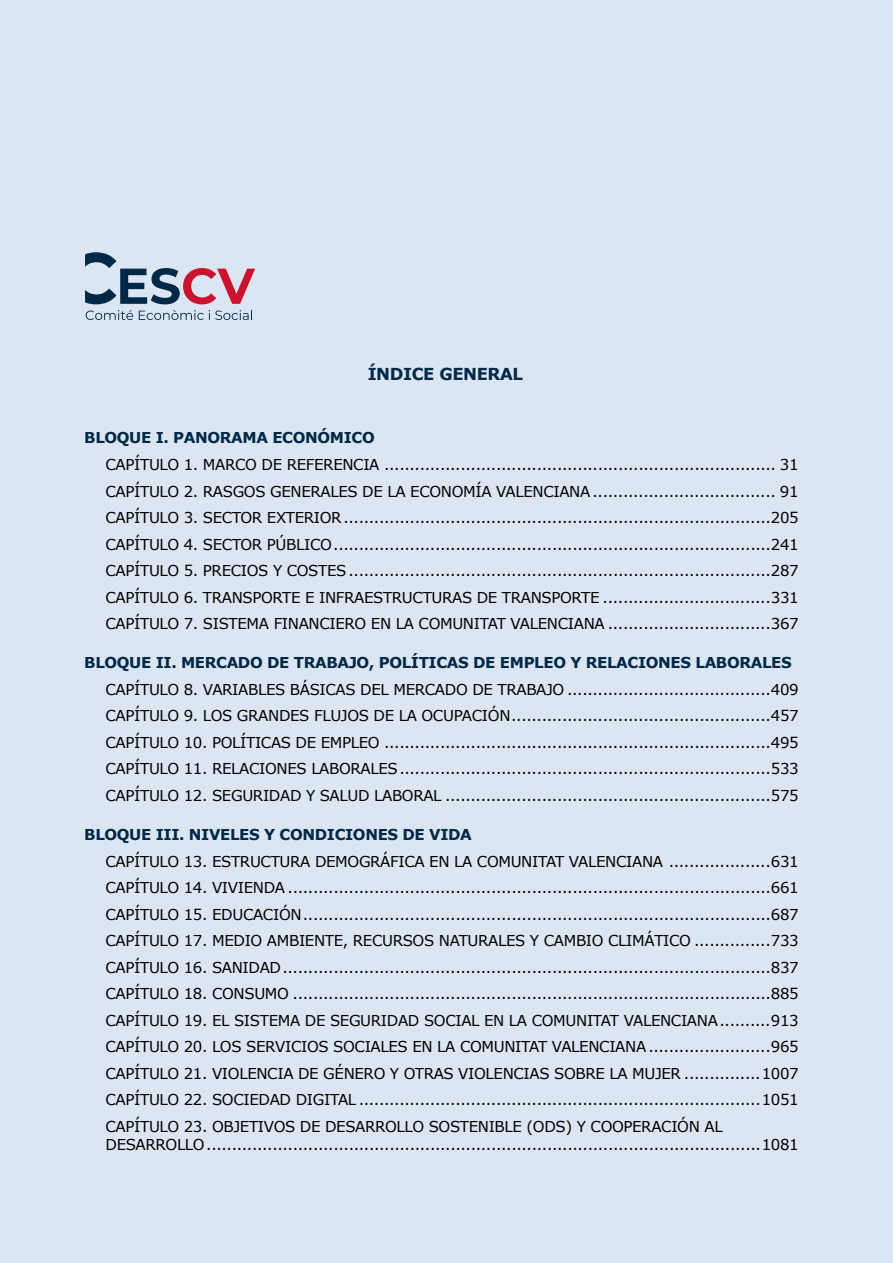
<style>
.page{position:relative;width:893px;height:1263px;background:#dce6f2}
.page>*{position:absolute;margin:0;border:0;box-sizing:border-box;transform-origin:0 0}
.t1{font:700 16.5px "Verdana";letter-spacing:-.025em;color:#002947}
.IG_CAP{font:15px/18px "Verdana";letter-spacing:-.025em;color:#000}
.IG_BLOQUE{font:700 15px "Verdana";letter-spacing:-.025em;color:#002947}
</style>
<div class="page">
<svg style="left:86px;top:310px;width:47px;height:10px"></svg>
<svg style="left:139px;top:310px;width:113px;height:10px"></svg>
<svg style="left:85px;top:252px;width:170px;height:52px"></svg>
<p class="t1" style="left:368px;top:364px;width:157px">ÍNDICE GENERAL</p>
<p class="IG_BLOQUE" style="left:84px;top:428px;width:292px">BLOQUE I. PANORAMA ECONÓMICO</p>
<p class="IG_CAP" style="left:106px;top:456px;width:695px">CAPÍTULO 1. MARCO DE REFERENCIA ............................................................................. 31</p>
<p class="IG_CAP" style="left:106px;top:482px;width:695px">CAPÍTULO 2. RASGOS GENERALES DE LA ECONOMÍA VALENCIANA .................................... 91</p>
<p class="IG_CAP" style="left:106px;top:509px;width:695px">CAPÍTULO 3. SECTOR EXTERIOR....................................................................................205</p>
<p class="IG_CAP" style="left:106px;top:535px;width:695px">CAPÍTULO 4. SECTOR PÚBLICO......................................................................................241</p>
<p class="IG_CAP" style="left:106px;top:562px;width:695px">CAPÍTULO 5. PRECIOS Y COSTES ...................................................................................287</p>
<p class="IG_CAP" style="left:106px;top:588px;width:695px">CAPÍTULO 6. TRANSPORTE E INFRAESTRUCTURAS DE TRANSPORTE .................................331</p>
<p class="IG_CAP" style="left:106px;top:615px;width:695px">CAPÍTULO 7. SISTEMA FINANCIERO EN LA COMUNITAT VALENCIANA ................................367</p>
<p class="IG_BLOQUE" style="left:84px;top:653px;width:709px">BLOQUE II. MERCADO DE TRABAJO, POLÍTICAS DE EMPLEO Y RELACIONES LABORALES</p>
<p class="IG_CAP" style="left:106px;top:681px;width:695px">CAPÍTULO 8. VARIABLES BÁSICAS DEL MERCADO DE TRABAJO ........................................409</p>
<p class="IG_CAP" style="left:106px;top:707px;width:695px">CAPÍTULO 9. LOS GRANDES FLUJOS DE LA OCUPACIÓN...................................................457</p>
<p class="IG_CAP" style="left:106px;top:734px;width:695px">CAPÍTULO 10. POLÍTICAS DE EMPLEO ............................................................................495</p>
<p class="IG_CAP" style="left:106px;top:760px;width:695px">CAPÍTULO 11. RELACIONES LABORALES.........................................................................533</p>
<p class="IG_CAP" style="left:106px;top:787px;width:695px">CAPÍTULO 12. SEGURIDAD Y SALUD LABORAL ................................................................575</p>
<p class="IG_BLOQUE" style="left:84px;top:825px;width:389px">BLOQUE III. NIVELES Y CONDICIONES DE VIDA</p>
<p class="IG_CAP" style="left:106px;top:852px;width:695px">CAPÍTULO 13. ESTRUCTURA DEMOGRÁFICA EN LA COMUNITAT VALENCIANA ....................631</p>
<p class="IG_CAP" style="left:106px;top:879px;width:695px">CAPÍTULO 14. VIVIENDA ...............................................................................................661</p>
<p class="IG_CAP" style="left:106px;top:905px;width:695px">CAPÍTULO 15. EDUCACIÓN............................................................................................687</p>
<p class="IG_CAP" style="left:106px;top:932px;width:695px">CAPÍTULO 17. MEDIO AMBIENTE, RECURSOS NATURALES Y CAMBIO CLIMÁTICO ...............733</p>
<p class="IG_CAP" style="left:106px;top:958px;width:695px">CAPÍTULO 16. SANIDAD................................................................................................837</p>
<p class="IG_CAP" style="left:106px;top:985px;width:695px">CAPÍTULO 18. CONSUMO ..............................................................................................885</p>
<p class="IG_CAP" style="left:106px;top:1011px;width:695px">CAPÍTULO 19. EL SISTEMA DE SEGURIDAD SOCIAL EN LA COMUNITAT VALENCIANA..........913</p>
<p class="IG_CAP" style="left:106px;top:1038px;width:695px">CAPÍTULO 20. LOS SERVICIOS SOCIALES EN LA COMUNITAT VALENCIANA ........................965</p>
<p class="IG_CAP" style="left:106px;top:1064px;width:695px">CAPÍTULO 21. VIOLENCIA DE GÉNERO Y OTRAS VIOLENCIAS SOBRE LA MUJER ...............1007</p>
<p class="IG_CAP" style="left:106px;top:1091px;width:695px">CAPÍTULO 22. SOCIEDAD DIGITAL ...............................................................................1051</p>
<p class="IG_CAP" style="left:106px;top:1117px;width:695px">CAPÍTULO 23. OBJETIVOS DE DESARROLLO SOSTENIBLE (ODS) Y COOPERACIÓN AL<br>DESARROLLO.............................................................................................................1081</p>
</div>
